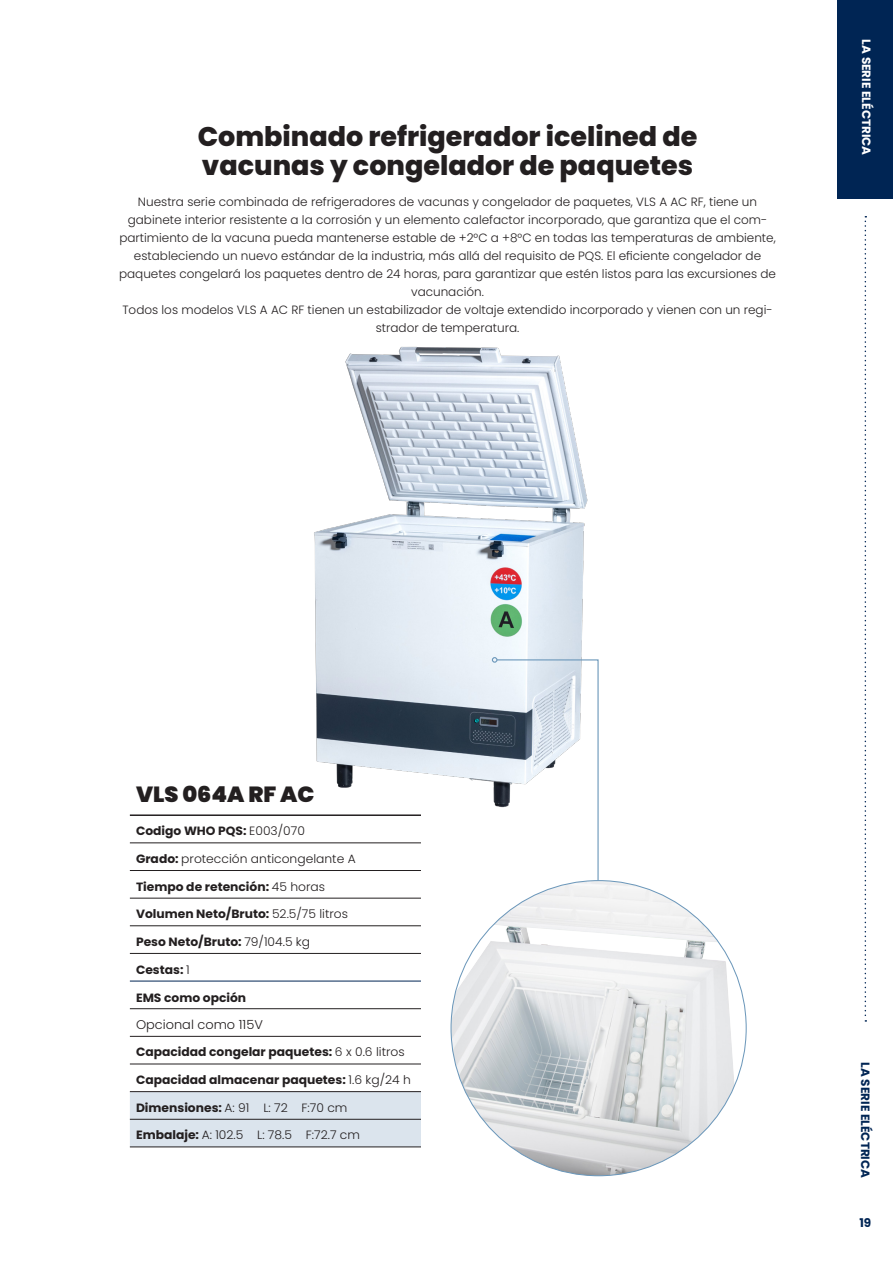
<style>
.page{position:relative;width:893px;height:1263px;background:#fff}
.page>*{position:absolute;margin:0;border:0;box-sizing:border-box;transform-origin:0 0}
.Lille_overskrift_UDE{font:800 27px/28.5px "Poppins";color:#231f20}
.Tabel_-_Titel{font:900 21.9px "Poppins";color:#231f20}
.Tabel_-_Kategori{font:300 12.6px "Poppins";color:#231f20}
.Brødtekst_UDEN_LINJE{font:300 12px/18px "Poppins";color:#231f20;text-align:center}
.Tabel_-_Kategori-2{font:700 12px "Poppins";color:#231f20}
.Tabel_-_Kategori-3{font:300 12px "Poppins";color:#231f20}
.SIDE_NAVN{font:700 12px "Poppins";color:#002554}
.SIDE_NAVN-2{font:700 12px "Poppins";color:#fff}
.s1{font-weight:300}
.s2{font-weight:700}
</style>
<div class="page">
<img style="left:314px;top:346px;width:274px;height:442px">
<div style="left:130px;top:1092px;width:291px;height:55px;background:#dbe4ed"></div>
<hr style="left:130px;top:843px;width:291px;height:1px;background:#231f20">
<hr style="left:130px;top:870px;width:291px;height:1px;background:#231f20">
<hr style="left:130px;top:898px;width:291px;height:1px;background:#231f20">
<hr style="left:130px;top:925px;width:291px;height:1px;background:#231f20">
<hr style="left:130px;top:953px;width:291px;height:1px;background:#231f20">
<hr style="left:130px;top:1036px;width:291px;height:1px;background:#231f20">
<hr style="left:130px;top:1064px;width:291px;height:1px;background:#231f20">
<hr style="left:130px;top:1091px;width:291px;height:1px;background:#231f20">
<hr style="left:130px;top:981px;width:291px;height:1px;background:#002554">
<hr style="left:130px;top:1119px;width:291px;height:1px;background:#231f20">
<hr style="left:130px;top:1147px;width:291px;height:1px;background:#231f20">
<hr style="left:130px;top:1008px;width:291px;height:1px;background:#231f20">
<hr style="left:130px;top:814px;width:291px;height:2px;background:#231f20">
<svg style="left:492px;top:657px;width:107px;height:224px"></svg>
<img style="left:451px;top:881px;width:284px;height:295px">
<div style="left:838px;top:0;width:55px;height:198px;background:#002554"></div>
<svg style="left:865px;top:216px;width:1px;height:806px"></svg>
<p class="Lille_overskrift_UDE" style="left:198px;top:123px;width:501px">Combinado refrigerador icelined de vacunas y congelador de paquetes</p>
<p class="Brødtekst_UDEN_LINJE" style="left:119px;top:192px;width:658px">Nuestra serie combinada de refrigeradores de vacunas y congelador de paquetes, VLS A AC RF, tiene un gabinete interior resistente a la corrosión y un elemento calefactor incorporado, que garantiza que el com&shy;partimiento de la vacuna pueda mantenerse estable de +2°C a +8°C en todas las temperaturas de ambiente, estableciendo un nuevo estándar de la industria, más allá del requisito de PQS. El eficiente congelador de paquetes congelará los paquetes dentro de 24 horas, para garantizar que estén listos para las excursiones de vacunación.</p>
<p class="Brødtekst_UDEN_LINJE" style="left:122px;top:300px;width:652px">Todos los modelos VLS A AC RF tienen un estabilizador de voltaje extendido incorporado y vienen con un regi&shy;strador de temperatura.</p>
<p class="SIDE_NAVN-2" style="left:873px;top:39px;width:117px;rotate:90deg">LA SERIE ELÉCTRICA</p>
<p class="Tabel_-_Titel" style="left:136px;top:781px;width:180px">VLS 064A RF AC</p>
<p class="Tabel_-_Kategori-2" style="left:136px;top:824px;width:170px">Codigo WHO PQS: <span class="s1">E003/070</span></p>
<p class="Tabel_-_Kategori-3" style="left:136px;top:852px;width:221px"><span class="s2">Grado:</span> protección anticongelante A</p>
<p class="Tabel_-_Kategori-2" style="left:136px;top:879px;width:191px">Tiempo de retención: <span class="s1">45 horas</span></p>
<p class="Tabel_-_Kategori-2" style="left:136px;top:907px;width:214px">Volumen Neto/Bruto: <span class="s1">52.5/75 litros</span></p>
<p class="Tabel_-_Kategori-2" style="left:136px;top:935px;width:176px">Peso Neto/Bruto: <span class="s1">79/104.5 kg</span></p>
<p class="Tabel_-_Kategori-2" style="left:136px;top:962px;width:55px">Cestas: <span class="s1">1</span></p>
<p class="Tabel_-_Kategori-2" style="left:136px;top:990px;width:112px">EMS como opción</p>
<p class="Tabel_-_Kategori" style="left:136px;top:1017px;width:128px">Opcional como 115V</p>
<p class="Tabel_-_Kategori-2" style="left:136px;top:1045px;width:270px">Capacidad congelar paquetes: <span class="s1">6 x 0.6 litros</span></p>
<p class="Tabel_-_Kategori-2" style="left:136px;top:1073px;width:276px">Capacidad almacenar paquetes: <span class="s1">1.6 kg/24 h</span></p>
<p class="Tabel_-_Kategori-3" style="left:136px;top:1100px;width:213px"><span class="s2">Dimensiones:</span> A: 91 L: 72 F:70 cm</p>
<p class="Tabel_-_Kategori-3" style="left:136px;top:1128px;width:226px"><span class="s2">Embalaje:</span> A: 102.5 L: 78.5 F:72.7 cm</p>
<p class="SIDE_NAVN" style="left:872px;top:1062px;width:117px;rotate:90deg">LA SERIE ELÉCTRICA</p>
<p class="SIDE_NAVN" style="left:859px;top:1215px;width:13px">19</p>
</div>
